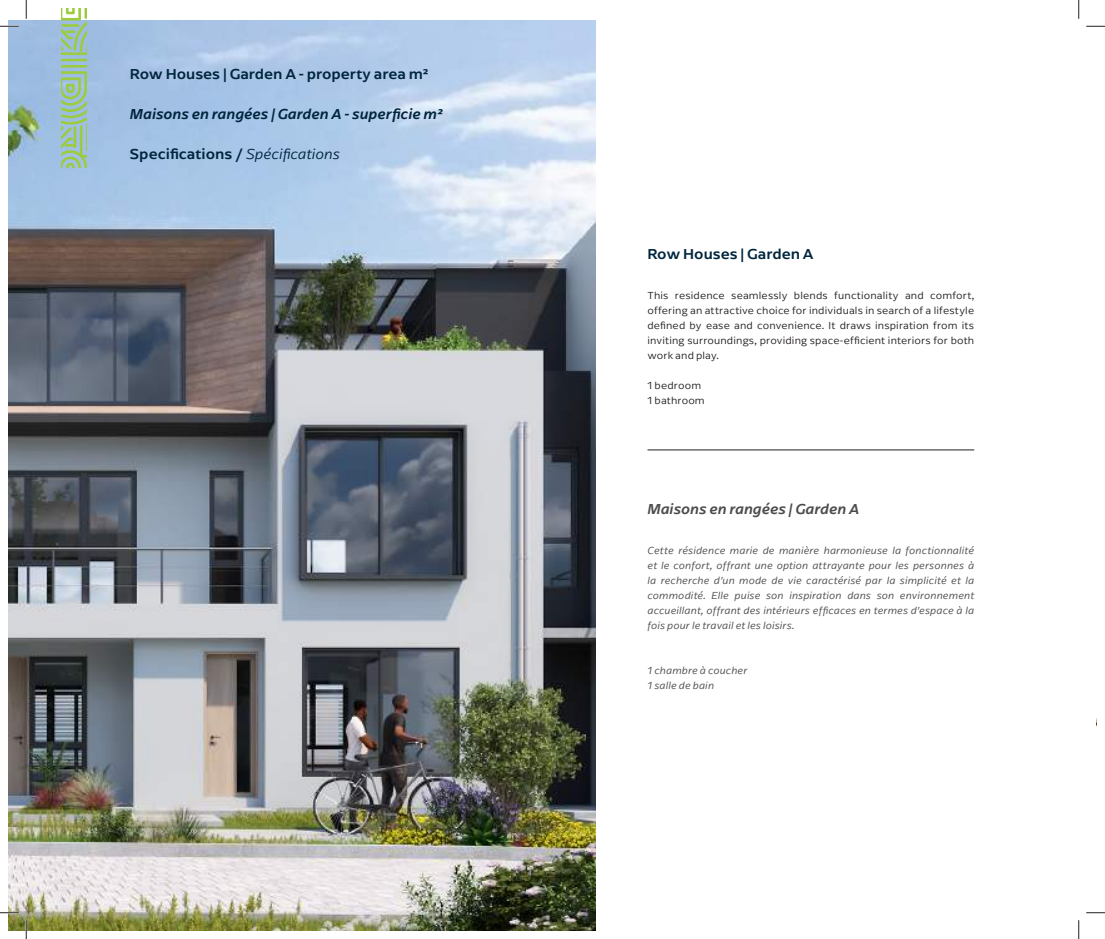
<style>
.page{position:relative;width:1105px;height:939px;background:#fff}
.page>*{position:absolute;margin:0;border:0;box-sizing:border-box;transform-origin:0 0}
.t1{font:500 15px "Arpona Sans";color:#00263e}
.t2{font:italic 500 15px "Arpona Sans";color:#00263e}
.t3{font:italic 500 15px "Arpona Sans";color:#4e4b4c}
.t4{font:italic 300 10.62px/15px "Arpona Sans";letter-spacing:.015em;color:#4e4b4c;text-align:justify}
.t5{font:300 10.62px/15px "Arpona Sans";letter-spacing:.015em;color:#241f1f;text-align:justify}
.s1{font-weight:300;font-style:italic}
</style>
<div class="page">
<img style="left:9px;top:21px;width:586px;height:909px">
<svg style="left:62px;top:9px;width:25px;height:158px;background:#a1c69e"></svg>
<hr style="left:647px;top:449px;width:327px;height:1px;background:#4e4b4c">
<svg style="left:0;top:25px;width:19px;height:2px"></svg>
<svg style="left:1086px;top:25px;width:19px;height:2px"></svg>
<svg style="left:0;top:911px;width:19px;height:2px"></svg>
<svg style="left:1086px;top:912px;width:19px;height:1px"></svg>
<svg style="left:25px;top:0;width:2px;height:19px"></svg>
<svg style="left:25px;top:920px;width:2px;height:18px"></svg>
<svg style="left:1078px;top:0;width:1px;height:19px"></svg>
<svg style="left:1078px;top:920px;width:1px;height:18px"></svg>
<h1 class="t1" style="left:130px;top:63px;width:300px">Row Houses | Garden A - property area m²</h1>
<h1 class="t2" style="left:130px;top:104px;width:314px">Maisons en rangées | Garden A - superficie m²</h1>
<h1 class="t1" style="left:130px;top:143px;width:211px">Specifications / <span class="s1">Spécifications</span></h1>
<h1 class="t1" style="left:647px;top:243px;width:168px">Row Houses | Garden A</h1>
<p class="t5" style="left:647px;top:288px;width:328px">This residence seamlessly blends functionality and comfort, offering an attractive choice for individuals in search of a lifestyle defined by ease and convenience. It draws inspiration from its inviting surroundings, providing space-efficient interiors for both work and play.</p>
<p class="t5" style="left:647px;top:378px;width:59px">1 bedroom<br>1 bathroom</p>
<h1 class="t3" style="left:647px;top:500px;width:213px">Maisons en rangées | Garden A</h1>
<p class="t4" style="left:647px;top:543px;width:328px">Cette résidence marie de manière harmonieuse la fonctionnalité et le confort, offrant une option attrayante pour les personnes à la recherche d’un mode de vie caractérisé par la simplicité et la commodité. Elle puise son inspiration dans son environnement accueillant, offrant des intérieurs efficaces en termes d’espace à la fois pour le travail et les loisirs.</p>
<p class="t4" style="left:647px;top:663px;width:101px">1 chambre à coucher<br>1 salle de bain</p>
</div>
